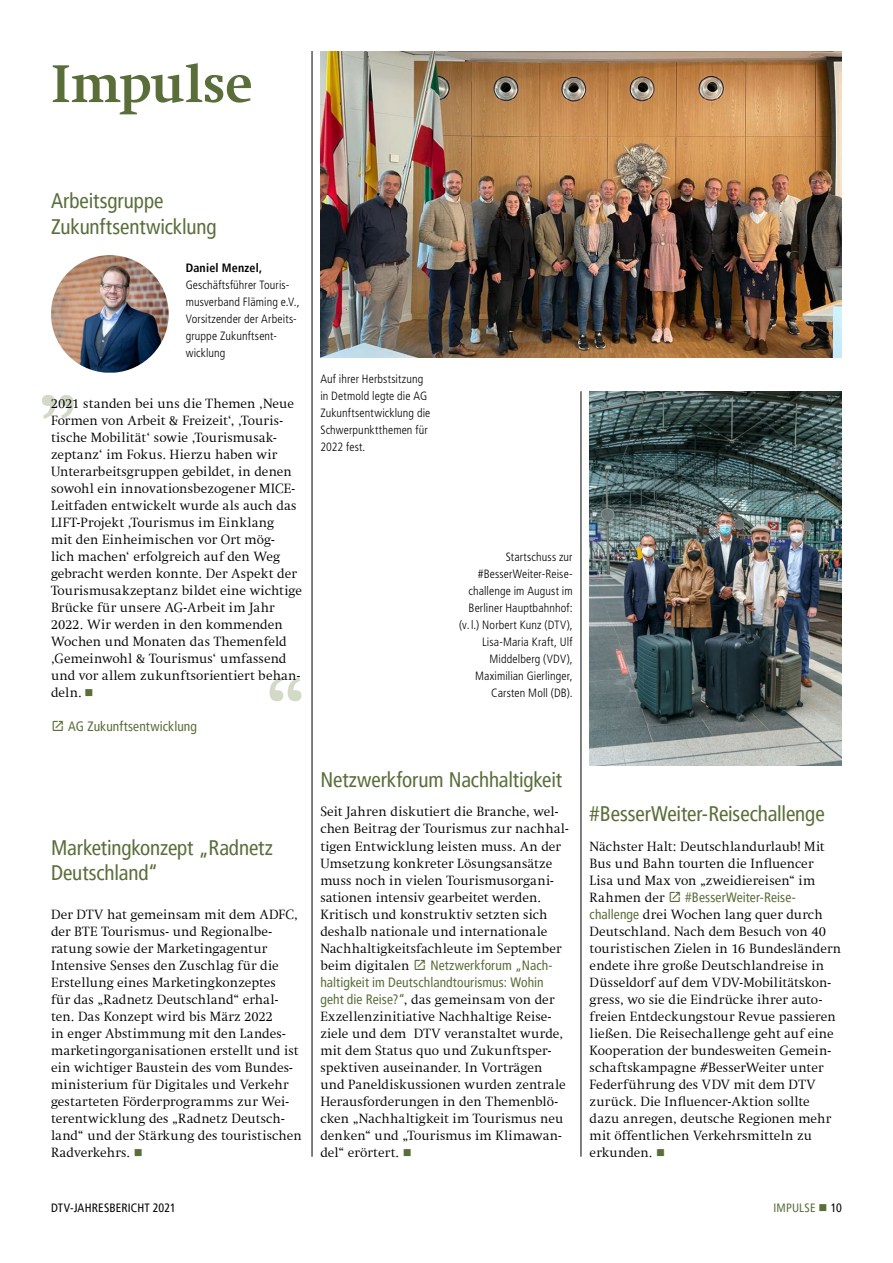
<style>
.page{position:relative;width:893px;height:1263px;background:#fff}
.page>*{position:absolute;margin:0;border:0;box-sizing:border-box;transform-origin:0 0}
.t1{font:300 108px "Swift Com";color:#d2d9c7}
.t2{font:700 54px "Swift Com";letter-spacing:-.01em;color:#5a6e3a}
.t3{font:condensed 21px/25.5px "Frutiger LT Pro";letter-spacing:-.005em;color:#5a6e3a}
.t4{font:300 13.5px/17px "Swift Com";letter-spacing:.01em;color:#000}
.t5{font:condensed 13.5px/17px "Frutiger LT Pro";letter-spacing:.005em;color:#5a6e3a}
.t6{font:300 condensed 12px/17px "Frutiger LT Std";letter-spacing:.01em;color:#000}
.t7{font:condensed 12px "Frutiger LT Pro";letter-spacing:.015em;color:#000}
.t8{font:700 condensed 12px "Frutiger LT Pro";letter-spacing:.015em;color:#000}
.t9{font:condensed 12px "Frutiger LT Pro";letter-spacing:.015em;color:#5a6e3a}
.s1{color:#5a6e3a}
.s2{font-family:"Frutiger LT Pro";font-weight:400;font-stretch:condensed;color:#5a6e3a}
.s3{color:#000}
</style>
<div class="page">
<img style="left:320px;top:51px;width:522px;height:306px">
<hr style="left:312px;top:51px;width:1px;height:1106px;background:#000">
<hr style="left:581px;top:391px;width:1px;height:766px;background:#000">
<img style="left:51px;top:255px;width:118px;height:118px;border-radius:58px">
<img style="left:590px;top:391px;width:252px;height:374px">
<h2 class="t2" style="left:51px;top:52px;width:203px">Impulse</h2>
<h3 class="t3" style="left:51px;top:188px;width:167px">Arbeitsgruppe<br>Zukunftsentwicklung</h3>
<p class="t8" style="left:186px;top:261px;width:78px">Daniel Menzel,</p>
<p class="t6" style="left:186px;top:277px;width:115px">Geschäftsführer Touris&shy;musverband Fläming e.V.,<br>Vorsitzender der Arbeits&shy;gruppe Zukunftsent&shy;wicklung</p>
<p class="t4" style="left:51px;top:395px;width:253px">2021 standen bei uns die Themen ‚Neue Formen von Arbeit &amp; Freizeit‘, ‚Touris&shy;tische Mobilität‘ sowie ‚Tourismusak&shy;zeptanz‘ im Fokus. Hierzu haben wir Unterarbeitsgruppen gebildet, in denen sowohl ein innovationsbezogener MICE-Leitfaden entwickelt wurde als auch das LIFT-Projekt ‚Tourismus im Einklang<br>mit den Einheimischen vor Ort mög-<br>lich machen‘ erfolgreich auf den Weg gebracht werden konnte. Der Aspekt der Tourismusakzeptanz bildet eine wichtige Brücke für unsere AG-Arbeit im Jahr 2022. Wir werden in den kommenden Wochen und Monaten das Themenfeld ‚Gemeinwohl &amp; Tourismus‘ umfassend und vor allem zukunftsorientiert behan&shy;deln. <span class="s1">■</span></p>
<p class="t5" style="left:68px;top:718px;width:130px">AG Zukunftsentwicklung</p>
<h1 class="t1" style="left:35px;top:309px;width:46px">„</h1>
<h1 class="t1" style="left:263px;top:653px;width:48px">“</h1>
<h3 class="t3" style="left:51px;top:835px;width:223px">Marketingkonzept „Radnetz<br>Deutschland“</h3>
<p class="t4" style="left:51px;top:905px;width:252px">Der DTV hat gemeinsam mit dem ADFC, der BTE Tourismus- und Regionalbe&shy;ratung sowie der Marketingagentur Intensive Senses den Zuschlag für die Erstellung eines Marketingkonzeptes<br>für das „Radnetz Deutschland“ erhal&shy;ten. Das Konzept wird bis März 2022<br>in enger Abstimmung mit den Landes&shy;marketingorganisationen erstellt und ist ein wichtiger Baustein des vom Bundes&shy;ministerium für Digitales und Verkehr gestarteten Förderprogramms zur Wei&shy;terentwicklung des „Radnetz Deutsch&shy;land“ und der Stärkung des touristischen Radverkehrs. <span class="s1">■</span></p>
<p class="t6" style="left:320px;top:371px;width:112px">Auf ihrer Herbstsitzung in Detmold legte die AG<br>Zukunftsentwicklung die<br>Schwerpunktthemen für<br>2022 fest.</p>
<p class="t6" style="left:459px;top:549px;width:115px;text-align:right">Startschuss zur #BesserWeiter-Reise&shy;challenge im August im<br>Berliner Hauptbahnhof: (v. l.) Norbert Kunz (DTV),<br>Lisa-Maria Kraft, Ulf<br>Middelberg (VDV),<br>Maximilian Gierlinger,<br>Carsten Moll (DB).</p>
<h3 class="t3" style="left:320px;top:767px;width:243px">Netzwerkforum Nachhaltigkeit</h3>
<p class="t4" style="left:320px;top:803px;width:250px">Seit Jahren diskutiert die Branche, wel&shy;chen Beitrag der Tourismus zur nachhal&shy;tigen Entwicklung leisten muss. An der Umsetzung konkreter Lösungsansätze muss noch in vielen Tourismusorgani&shy;sationen intensiv gearbeitet werden.<br>Kritisch und konstruktiv setzten sich deshalb nationale und internationale Nachhaltigkeitsfachleute im September beim digitalen</p>
<p class="t5" style="left:320px;top:956px;width:234px;text-indent:110px">Netzwerkforum „Nach&shy;haltigkeit im Deutschlandtourismus: Wohin</p>
<p class="t4" style="left:320px;top:991px;width:247px"><span class="s2">geht die Reise?“</span>, das gemeinsam von der Exzellenzinitiative Nachhaltige Reise&shy;ziele und dem DTV veranstaltet wurde, mit dem Status quo und Zukunftsper&shy;spektiven auseinander. In Vorträgen und Paneldiskussionen wurden zentrale Herausforderungen in den Themenblö&shy;cken „Nachhaltigkeit im Tourismus neu denken“ und „Tourismus im Klimawan&shy;del“ erörtert. <span class="s1">■</span></p>
<h3 class="t3" style="left:590px;top:801px;width:236px">#BesserWeiter-Reisechallenge</h3>
<p class="t4" style="left:590px;top:837px;width:236px">Nächster Halt: Deutschlandurlaub! Mit<br>Bus und Bahn tourten die Influencer<br>Lisa und Max von „zweidiereisen“ im<br>Rahmen der</p>
<p class="t5" style="left:685px;top:888px;width:111px">#BesserWeiter-Reise-</p>
<p class="t4" style="left:590px;top:905px;width:253px"><span class="s2">challenge</span> drei Wochen lang quer durch Deutschland. Nach dem Besuch von 40 touristischen Zielen in 16 Bundesländern endete ihre große Deutschlandreise in Düsseldorf auf dem VDV-Mobilitätskon&shy;gress, wo sie die Eindrücke ihrer auto&shy;freien Entdeckungstour Revue passieren ließen. Die Reisechallenge geht auf eine Kooperation der bundesweiten Gemein&shy;schaftskampagne #BesserWeiter unter Federführung des VDV mit dem DTV zurück. Die Influencer-Aktion sollte dazu anregen, deutsche Regionen mehr mit öffentlichen Verkehrsmitteln zu erkunden. <span class="s1">■</span></p>
<p class="t7" style="left:51px;top:1201px;width:126px">DTV-JAHRESBERICHT 2021</p>
<p class="t9" style="left:773px;top:1201px;width:70px">IMPULSE ■ <span class="s3">10</span></p>
</div>
